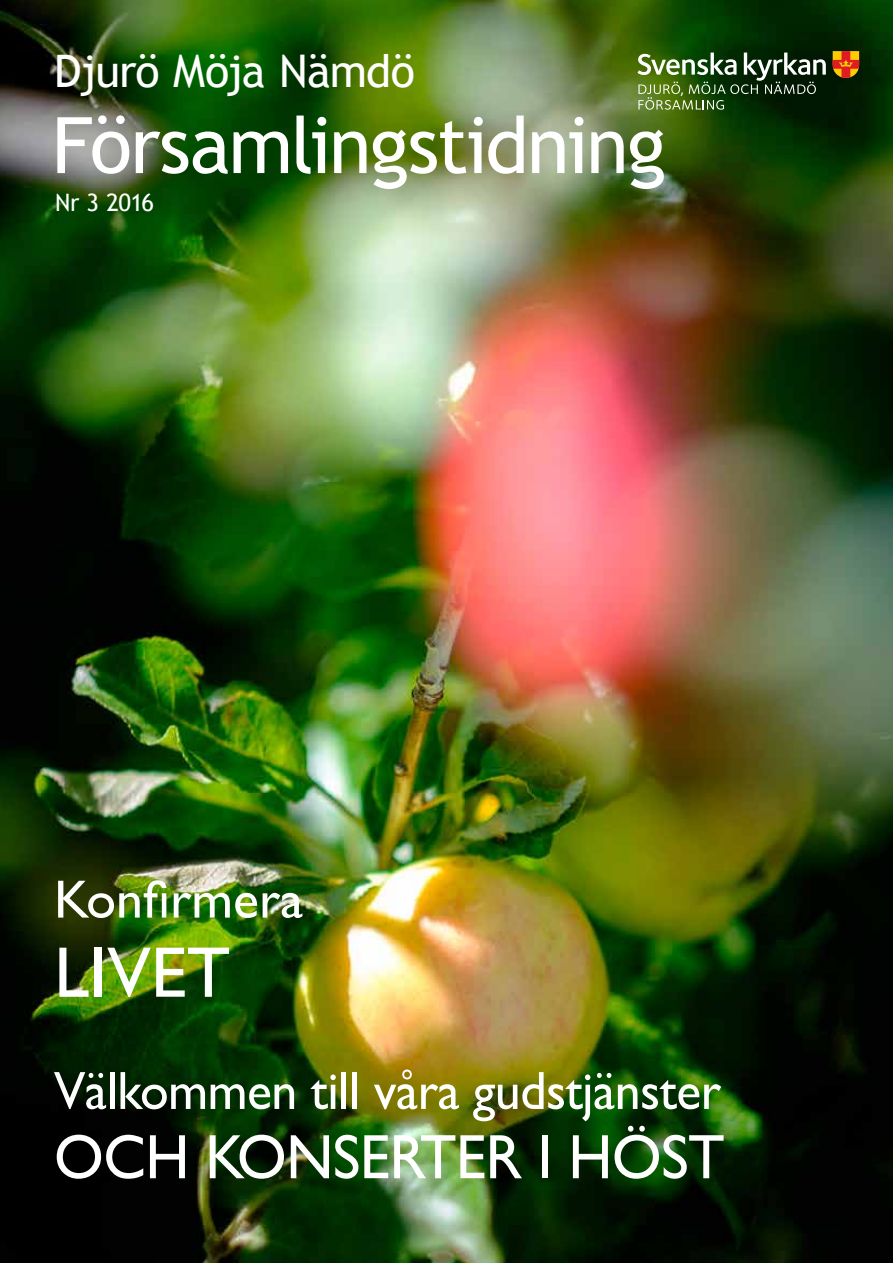
<style>
.page{position:relative;width:893px;height:1263px;background:#fff}
.page>*{position:absolute;margin:0;border:0;box-sizing:border-box;transform-origin:0 0}
.t1{font:78px "Trebuchet MS";letter-spacing:-.03em;color:#fff}
.t2{font:72px "Gill Sans";color:#fff}
.t3{font:63px "Gill Sans";letter-spacing:-.01em;color:#fff;scale:.96 1}
.t4{font:54px "Gill Sans";letter-spacing:-.01em;color:#fff;scale:.96 1}
.t5{font:54px "Gill Sans";letter-spacing:-.01em;color:#fff}
.t6{font:45px "Trebuchet MS";letter-spacing:-.02em;color:#fff}
.t7{font:24px "Trebuchet MS";letter-spacing:-.025em;color:#fff}
</style>
<div class="page">
<img style="left:0;top:0;width:893px;height:1263px">
<svg style="left:833px;top:51px;width:26px;height:27px"></svg>
<svg style="left:637px;top:53px;width:189px;height:57px;background:#446236"></svg>
<p class="t6" style="left:54px;top:45px;width:362px">Djurö Möja Nämdö</p>
<h1 class="t1" style="left:52px;top:99px;width:616px">Församlingstidning</h1>
<p class="t7" style="left:55px;top:189px;width:100px">Nr 3 2016</p>
<p class="t5" style="left:54px;top:867px;width:251px">Konfirmera</p>
<h2 class="t2" style="left:54px;top:930px;width:178px">livet</h2>
<p class="t4" style="left:54px;top:1059px;width:696px">Välkommen till våra gudstjänster</p>
<p class="t3" style="left:54px;top:1120px;width:700px">och konserter i höst</p>
</div>
